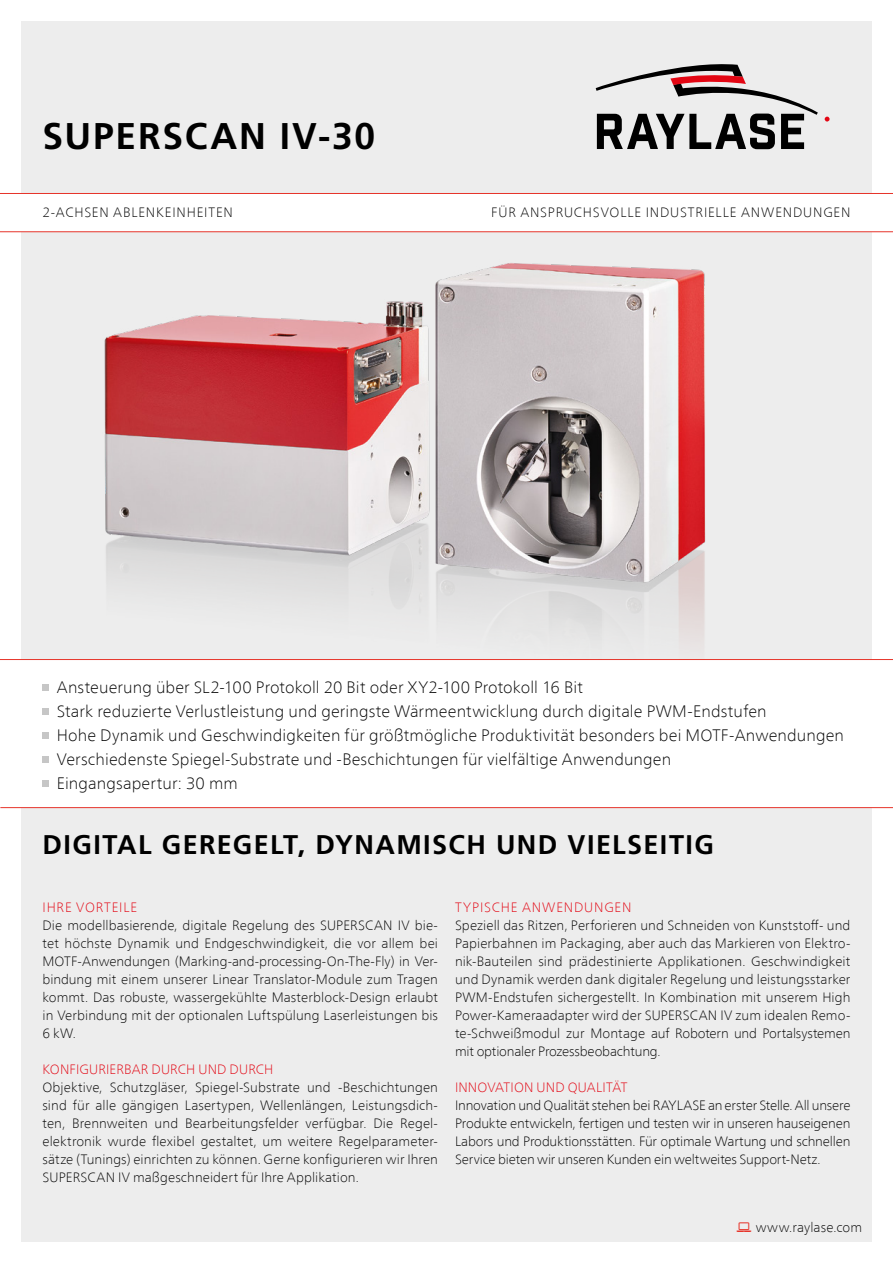
<style>
.page{position:relative;width:893px;height:1263px;background:#fff}
.page>*{position:absolute;margin:0;border:0;box-sizing:border-box;transform-origin:0 0}
.t1{font:700 37.2px "Frutiger LT Com";letter-spacing:.05em;color:#000}
.t2{font:700 27px "Frutiger LT Com";letter-spacing:.05em;color:#000}
.t3{font:100 16.5px/24px "Frutiger Neue LT Com";letter-spacing:.005em;color:#000}
.t4{font:100 13.5px/18px "Frutiger Neue LT Com";letter-spacing:.005em;color:#000;text-align:justify}
.t5{font:100 13.5px "Frutiger Neue LT Com";letter-spacing:.015em;color:#e30613}
.t6{font:100 13.5px "Frutiger Neue LT Com";letter-spacing:.065em;color:#000}
.t7{font:100 13.5px "Frutiger Neue LT Com";letter-spacing:.06em;color:#e30613}
.t8{font:100 13.5px "Frutiger Neue LT Com";letter-spacing:.06em;color:#000}
</style>
<div class="page">
<div style="left:21px;top:21px;width:851px;height:1221px;background:#ededed"></div>
<div style="left:0;top:193px;width:893px;height:39px;background:#fff"></div>
<svg style="left:596px;top:64px;width:222px;height:85px"></svg>
<svg style="left:824px;top:116px;width:6px;height:6px"></svg>
<div style="left:0;top:659px;width:893px;height:149px;background:#fff"></div>
<img style="left:22px;top:232px;width:786px;height:428px">
<div style="left:43px;top:684px;width:6px;height:7px;background:#c6c6c6"></div>
<div style="left:43px;top:708px;width:6px;height:7px;background:#c6c6c6"></div>
<div style="left:43px;top:732px;width:6px;height:7px;background:#c6c6c6"></div>
<div style="left:43px;top:756px;width:6px;height:7px;background:#c6c6c6"></div>
<div style="left:43px;top:780px;width:6px;height:7px;background:#c6c6c6"></div>
<h1 class="t1" style="left:43px;top:114px;width:334px">SUPERSCAN IV-30</h1>
<p class="t8" style="left:43px;top:204px;width:192px">2-ACHSEN ABLENKEINHEITEN</p>
<p class="t6" style="left:491px;top:204px;width:361px">FÜR ANSPRUCHSVOLLE INDUSTRIELLE ANWENDUNGEN</p>
<p class="t3" style="left:57px;top:675px;width:789px">Ansteuerung über SL2-100 Protokoll 20 Bit oder XY2-100 Protokoll 16 Bit<br>Stark reduzierte Verlustleistung und geringste Wärmeentwicklung durch digitale PWM-Endstufen<br>Hohe Dynamik und Geschwindigkeiten für größtmögliche Produktivität besonders bei MOTF-Anwendungen Verschiedenste Spiegel-Substrate und -Beschichtungen für vielfältige Anwendungen<br>Eingangsapertur: 30 mm</p>
<h2 class="t2" style="left:43px;top:829px;width:673px">DIGITAL GEREGELT, DYNAMISCH UND VIELSEITIG</h2>
<p class="t7" style="left:43px;top:899px;width:96px">IHRE VORTEILE</p>
<p class="t4" style="left:43px;top:916px;width:397px">Die modellbasierende, digitale Regelung des SUPERSCAN IV bie&shy;tet höchste Dynamik und Endgeschwindigkeit, die vor allem bei MOTF-Anwendungen (Marking-and-processing-On-The-Fly) in Ver&shy;bindung mit einem unserer Linear Translator-Module zum Tragen kommt. Das robuste, wassergekühlte Masterblock-Design erlaubt in Verbindung mit der optionalen Luftspülung Laserleistungen bis 6 kW.</p>
<p class="t5" style="left:43px;top:1061px;width:232px">KONFIGURIERBAR DURCH UND DURCH</p>
<p class="t4" style="left:43px;top:1078px;width:397px">Objektive, Schutzgläser, Spiegel-Substrate und -Beschichtungen sind für alle gängigen Lasertypen, Wellenlängen, Leistungsdich&shy;ten, Brennweiten und Bearbeitungsfelder verfügbar. Die Regel&shy;elektronik wurde flexibel gestaltet, um weitere Regelparameter&shy;sätze (Tunings) einrichten zu können. Gerne konfigurieren wir Ihren SUPERSCAN IV maßgeschneidert für Ihre Applikation.</p>
<p class="t7" style="left:455px;top:899px;width:178px">TYPISCHE ANWENDUNGEN</p>
<p class="t4" style="left:455px;top:916px;width:397px">Speziell das Ritzen, Perforieren und Schneiden von Kunststoff- und Papierbahnen im Packaging, aber auch das Markieren von Elektro&shy;nik-Bauteilen sind prädestinierte Applikationen. Geschwindigkeit und Dynamik werden dank digitaler Regelung und leistungsstarker PWM-Endstufen sichergestellt. In Kombination mit unserem High Power-Kameraadapter wird der SUPERSCAN IV zum idealen Remo&shy;te-Schweißmodul zur Montage auf Robotern und Portalsystemen mit optionaler Prozessbeobachtung.</p>
<p class="t5" style="left:455px;top:1079px;width:174px">INNOVATION UND QUALITÄT</p>
<p class="t4" style="left:455px;top:1096px;width:397px">Innovation und Qualität stehen bei RAYLASE an erster Stelle. All unsere Produkte entwickeln, fertigen und testen wir in unseren hauseigenen Labors und Produktionsstätten. Für optimale Wartung und schnellen Service bieten wir unseren Kunden ein weltweites Support-Netz.</p>
<p class="t4" style="left:756px;top:1218px;width:108px">www.raylase.com</p>
</div>
